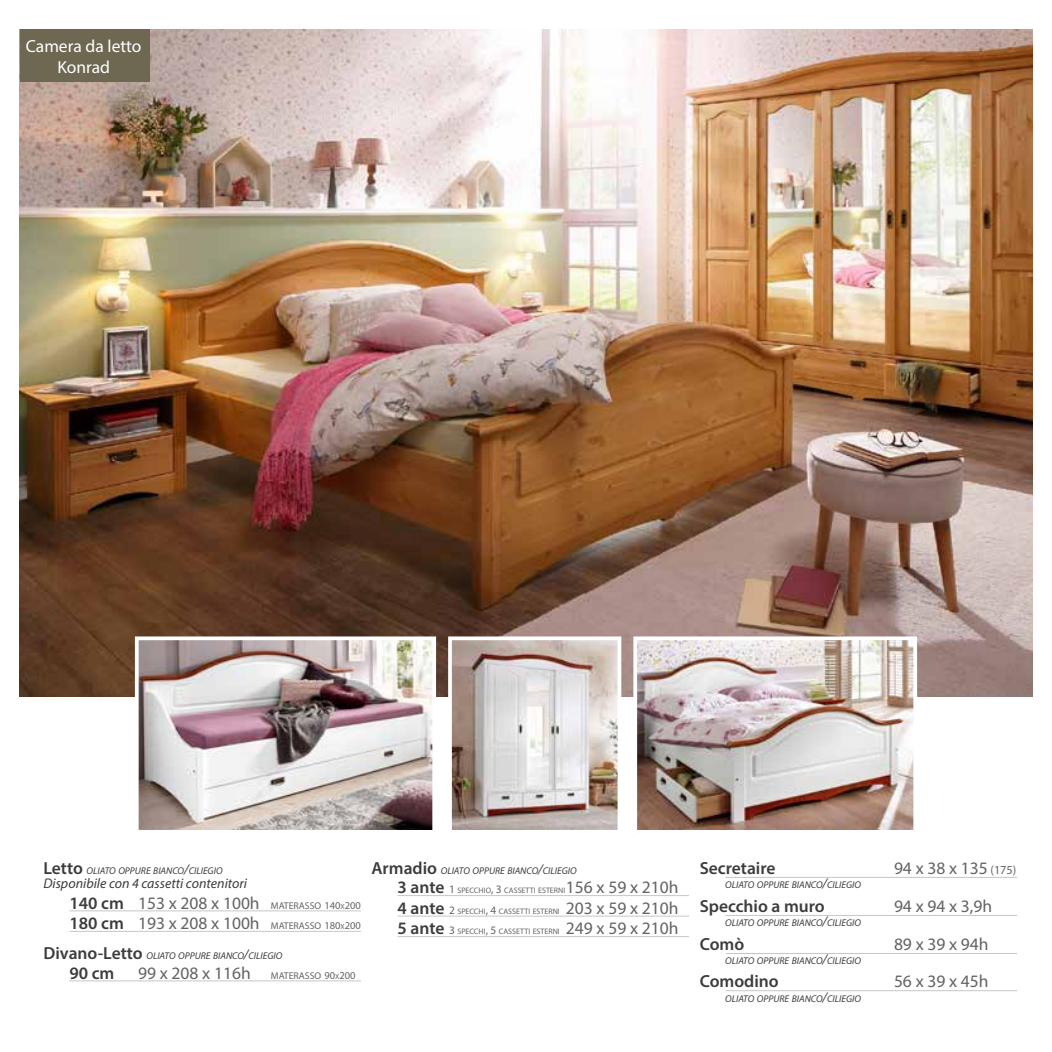
<style>
.page{position:relative;width:1052px;height:1052px;background:#fff}
.page>*{position:absolute;margin:0;border:0;box-sizing:border-box;transform-origin:0 0}
.t1{font:17.5px/20.3px "Myriad Pro";color:#646363}
.t2{font:600 17.5px "Myriad Pro";color:#3c3c3b}
.t3{font:17.5px/21px "Myriad Pro";color:#fff;text-align:center}
.t4{font:italic 14px "Myriad Pro";color:#3c3c3b}
.t5{font:italic 9.8px "Myriad Pro";color:#3c3c3b}
.t6{font:8.05px "Myriad Pro";color:#646363}
.s1{font-weight:600;font-style:normal;font-size:17.5px}
.s2{font-size:14px}
.s3{font-weight:600;font-size:17.5px;color:#3c3c3b}
.s4{font-size:11.38px}
.s5{font-size:17.5px}
.s6{font-weight:600;color:#3c3c3b}
.s7{font-size:9.8px}
.s8{font-size:10.5px}
.s9{font-size:7.35px}
.s10{font-size:12.25px}
</style>
<div class="page">
<img style="left:20px;top:30px;width:1012px;height:667px">
<div style="left:20px;top:30px;width:129px;height:52px;background:#6e6853"></div>
<img style="left:140px;top:641px;width:291px;height:187px">
<div style="left:135px;top:636px;width:301px;height:197px;border:4px solid #fff"></div>
<img style="left:453px;top:641px;width:163px;height:187px">
<div style="left:448px;top:636px;width:173px;height:197px;border:4px solid #fff"></div>
<img style="left:638px;top:641px;width:274px;height:187px">
<div style="left:633px;top:636px;width:284px;height:197px;border:4px solid #fff"></div>
<hr style="left:397px;top:895px;width:292px;height:1px;background:#c6c6c6">
<hr style="left:397px;top:915px;width:292px;height:1px;background:#c6c6c6">
<hr style="left:397px;top:936px;width:292px;height:1px;background:#c6c6c6">
<hr style="left:725px;top:953px;width:292px;height:1px;background:#c6c6c6">
<hr style="left:725px;top:990px;width:292px;height:1px;background:#c6c6c6">
<hr style="left:725px;top:915px;width:292px;height:1px;background:#c6c6c6">
<hr style="left:725px;top:877px;width:292px;height:1px;background:#c6c6c6">
<hr style="left:69px;top:980px;width:292px;height:1px;background:#c6c6c6">
<hr style="left:69px;top:910px;width:292px;height:1px;background:#c6c6c6">
<hr style="left:69px;top:931px;width:292px;height:1px;background:#c6c6c6">
<h1 class="t3" style="left:26px;top:35px;width:117px">Camera da letto<br>Konrad</h1>
<p class="t5" style="left:371px;top:864px;width:207px"><span class="s1">Armadio</span> OLIATO OPPURE BIANCO<span class="s2">/</span>CILIEGIO</p>
<p class="t6" style="left:397px;top:885px;width:282px"><span class="s3">3 ante</span> <span class="s4">1</span> SPECCHIO<span class="s4">, 3</span> CASSETTI ESTERNI<span class="s5">156 x 59 x 210h</span></p>
<h1 class="t2" style="left:397px;top:897px;width:48px">4 ante</h1>
<h1 class="t1" style="left:566px;top:897px;width:114px">203 x 59 x 210h</h1>
<p class="t6" style="left:397px;top:927px;width:282px"><span class="s3">5 ante</span> <span class="s4">3</span> SPECCHI<span class="s4">, 5</span> CASSETTI ESTERNI <span class="s5">249 x 59 x 210h</span></p>
<p class="t5" style="left:43px;top:864px;width:181px"><span class="s1">Letto</span> OLIATO OPPURE BIANCO<span class="s2">/</span>CILIEGIO</p>
<h2 class="t4" style="left:43px;top:874px;width:205px">Disponibile con 4 cassetti contenitori</h2>
<h1 class="t1" style="left:69px;top:892px;width:293px"><span class="s6">140 cm</span> 153 x 208 x 100h <span class="s7">MATERASSO</span> <span class="s8">140</span><span class="s9">X</span><span class="s8">200<br></span><span class="s6">180 cm</span> 193 x 208 x 100h <span class="s7">MATERASSO</span> <span class="s8">180</span><span class="s9">X</span><span class="s8">200</span></h1>
<p class="t6" style="left:449px;top:906px;width:112px"><span class="s4">2</span> SPECCHI<span class="s4">, 4</span> CASSETTI ESTERNI</p>
<p class="t5" style="left:43px;top:949px;width:240px"><span class="s1">Divano-Letto</span> OLIATO OPPURE BIANCO<span class="s2">/</span>CILIEGIO</p>
<h1 class="t2" style="left:69px;top:961px;width:47px">90 cm</h1>
<h1 class="t1" style="left:138px;top:962px;width:219px">99 x 208 x 116h <span class="s7">MATERASSO</span> <span class="s8">90</span><span class="s9">X</span><span class="s8">200</span></h1>
<h1 class="t2" style="left:699px;top:857px;width:77px">Secretaire</h1>
<p class="t5" style="left:725px;top:879px;width:137px">OLIATO OPPURE BIANCO<span class="s2">/</span>CILIEGIO</p>
<h1 class="t2" style="left:699px;top:895px;width:127px">Specchio a muro</h1>
<p class="t5" style="left:725px;top:917px;width:137px">OLIATO OPPURE BIANCO<span class="s2">/</span>CILIEGIO</p>
<h1 class="t1" style="left:894px;top:858px;width:124px">94 x 38 x 135 <span class="s10">(175)</span></h1>
<h1 class="t1" style="left:894px;top:896px;width:100px">94 x 94 x 3,9h</h1>
<h1 class="t2" style="left:699px;top:933px;width:46px">Comò</h1>
<h1 class="t1" style="left:894px;top:934px;width:96px">89 x 39 x 94h</h1>
<p class="t5" style="left:725px;top:954px;width:137px">OLIATO OPPURE BIANCO<span class="s2">/</span>CILIEGIO</p>
<h1 class="t1" style="left:894px;top:971px;width:96px">56 x 39 x 45h</h1>
<p class="t5" style="left:725px;top:992px;width:137px">OLIATO OPPURE BIANCO<span class="s2">/</span>CILIEGIO</p>
<h1 class="t2" style="left:699px;top:970px;width:81px">Comodino</h1>
</div>
